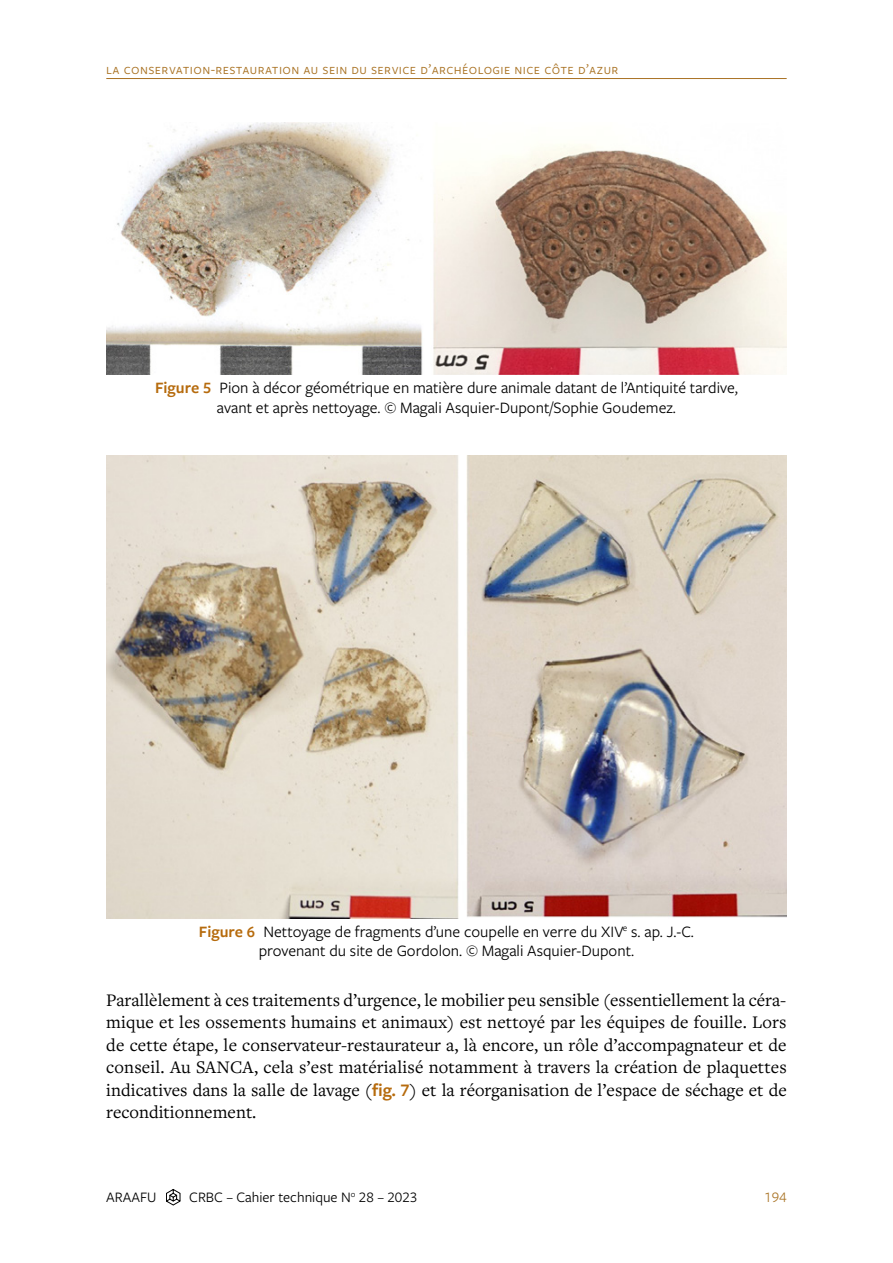
<style>
.page{position:relative;width:893px;height:1263px;background:#fff}
.page>*{position:absolute;margin:0;border:0;box-sizing:border-box;transform-origin:0 0}
.t1{font:18.3px/22.5px "Freight Text Pro";color:#000;text-align:justify}
.t2{font:16.5px/19.5px "Freight Sans Pro";color:#000;text-align:center}
.t3{font:15px "Freight Sans Pro";letter-spacing:.025em;color:#a97223}
.t4{font:15px "Freight Sans Pro";color:#000}
.s1{font-weight:600;color:#b66b0d}
.s2{font-family:"Freight Sans Pro";font-weight:600;color:#b66b0d}
</style>
<div class="page">
<hr style="left:106px;top:78px;width:681px;height:1px;background:#a97223">
<svg style="left:166px;top:1189px;width:14px;height:16px"></svg>
<img style="left:106px;top:122px;width:681px;height:253px">
<img style="left:106px;top:456px;width:681px;height:462px">
<p class="t3" style="left:106px;top:59px;width:514px">la conservation-restauration au sein du service d’archéologie nice côte d’azur</p>
<p class="t2" style="left:155px;top:377px;width:584px"><span class="s1">Figure 5</span> Pion à décor géométrique en matière dure animale datant de l’Antiquité tardive, avant et après nettoyage. © Magali Asquier-Dupont/Sophie Goudemez.</p>
<p class="t2" style="left:199px;top:921px;width:497px"><span class="s1">Figure 6</span> Nettoyage de fragments d’une coupelle en verre du XIV<sup>e</sup> s. ap. J.-C. provenant du site de Gordolon. © Magali Asquier-Dupont.</p>
<p class="t1" style="left:106px;top:988px;width:682px">Parallèlement à ces traitements d’urgence, le mobilier peu sensible (essentiellement la céra&shy;mique et les ossements humains et animaux) est nettoyé par les équipes de fouille. Lors de cette étape, le conservateur-restaurateur a, là encore, un rôle d’accompagnateur et de conseil. Au SANCA, cela s’est matérialisé notamment à travers la création de plaquettes indicatives dans la salle de lavage (<span class="s2">fig. 7</span>) et la réorganisation de l’espace de séchage et de reconditionnement.</p>
<p class="t4" style="left:106px;top:1187px;width:52px">ARAAFU</p>
<p class="t4" style="left:189px;top:1187px;width:230px">CRBC – Cahier technique N<sup>o</sup> 28 – 2023</p>
<p class="t3" style="left:764px;top:1187px;width:24px">194</p>
</div>
